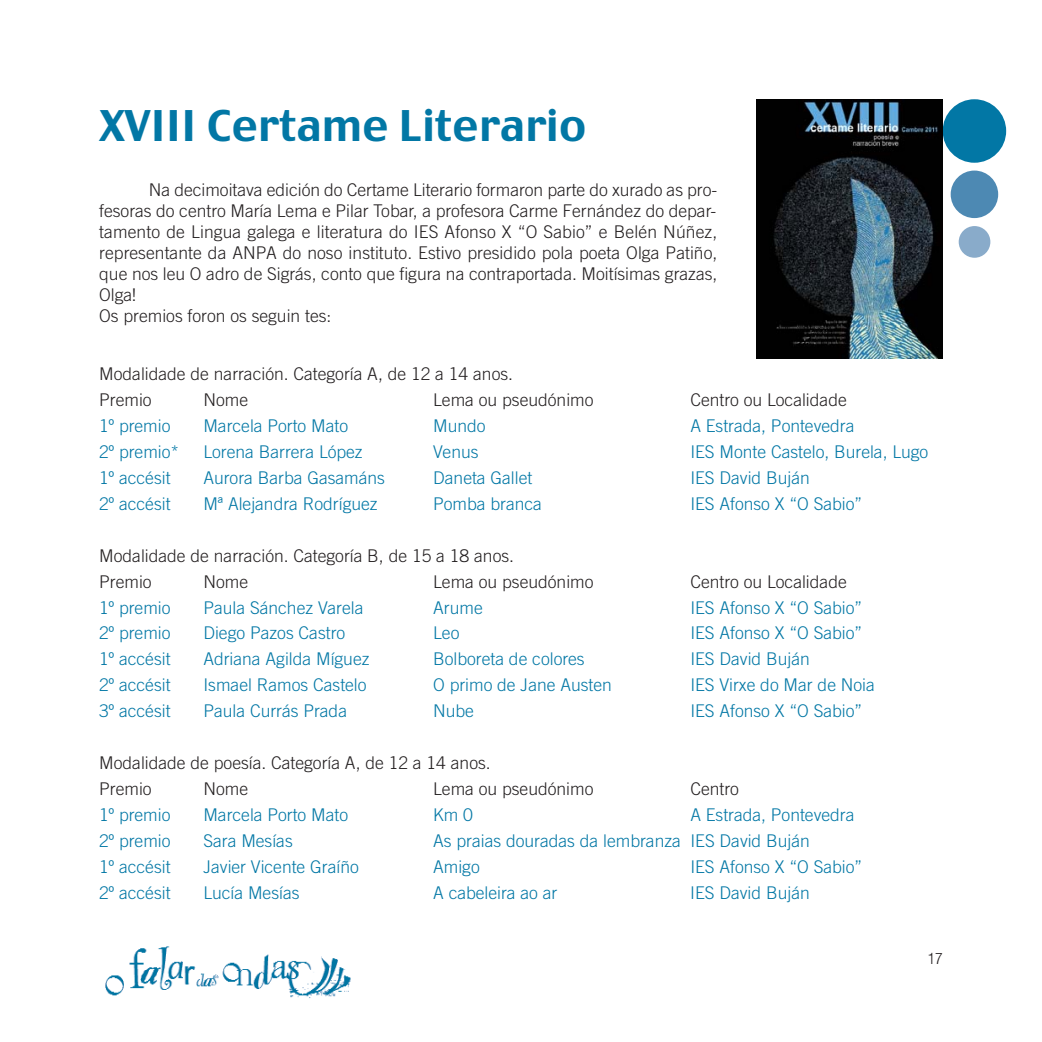
<style>
.page{position:relative;width:1042px;height:1042px;background:#fff}
.page>*{position:absolute;margin:0;border:0;box-sizing:border-box;transform-origin:0 0}
.t1{font:42px "Charcoal";color:#0277a5}
.t2{font:300 17.5px "Trade Gothic";color:#0277a5}
.t3{font:300 17.5px/21px "Trade Gothic";color:#231f20}
.t4{font:300 condensed 15.75px "Helvetica Neue";color:#231f20}
</style>
<div class="page">
<img style="left:105px;top:946px;width:246px;height:52px">
<div style="left:942px;top:99px;width:64px;height:64px;background:#0277a5;border-radius:50%"></div>
<div style="left:950px;top:171px;width:48px;height:47px;background:#4d89b3;border-radius:50%"></div>
<div style="left:958px;top:226px;width:32px;height:32px;background:#89abca;border-radius:50%"></div>
<img style="left:757px;top:99px;width:186px;height:259px">
<h1 class="t1" style="left:99px;top:110px;width:489px">XVIII Certame Literario</h1>
<p class="t3" style="left:99px;top:181px;width:619px;text-indent:50px">Na decimoitava edición do Certame Literario formaron parte do xurado as pro&shy;fesoras do centro María Lema e Pilar Tobar, a profesora Carme Fernández do depar&shy;tamento de Lingua galega e literatura do IES Afonso X “O Sabio” e Belén Núñez, representante da ANPA do noso instituto. Estivo presidido pola poeta Olga Patiño, que nos leu O adro de Sigrás, conto que figura na contraportada. Moitísimas grazas, Olga!<br>Os premios foron os seguin tes:</p>
<p class="t3" style="left:99px;top:362px;width:415px;line-height:25.9px">Modalidade de narración. Categoría A, de 12 a 14 anos.<br>Premio</p>
<p class="t3" style="left:203px;top:390px;width:46px">Nome</p>
<p class="t3" style="left:433px;top:390px;width:162px">Lema ou pseudónimo</p>
<p class="t3" style="left:690px;top:390px;width:158px">Centro ou Localidade</p>
<p class="t2" style="left:99px;top:419px;width:73px">1º premio</p>
<p class="t2" style="left:203px;top:419px;width:146px">Marcela Porto Mato</p>
<p class="t2" style="left:433px;top:419px;width:54px">Mundo</p>
<p class="t2" style="left:690px;top:419px;width:166px">A Estrada, Pontevedra</p>
<p class="t2" style="left:99px;top:445px;width:82px">2º premio*</p>
<p class="t2" style="left:203px;top:445px;width:161px">Lorena Barrera López</p>
<p class="t2" style="left:433px;top:445px;width:47px">Venus</p>
<p class="t2" style="left:690px;top:445px;width:239px">IES Monte Castelo, Burela, Lugo</p>
<p class="t2" style="left:99px;top:471px;width:73px">1º accésit</p>
<p class="t2" style="left:203px;top:471px;width:183px">Aurora Barba Gasamáns</p>
<p class="t2" style="left:433px;top:471px;width:101px">Daneta Gallet</p>
<p class="t2" style="left:690px;top:471px;width:121px">IES David Buján</p>
<p class="t2" style="left:99px;top:497px;width:73px">2º accésit</p>
<p class="t2" style="left:203px;top:497px;width:176px">Mª Alejandra Rodríguez</p>
<p class="t2" style="left:433px;top:497px;width:110px">Pomba branca</p>
<p class="t2" style="left:690px;top:497px;width:173px">IES Afonso X “O Sabio”</p>
<p class="t3" style="left:99px;top:544px;width:416px;line-height:25.9px">Modalidade de narración. Categoría B, de 15 a 18 anos.<br>Premio</p>
<p class="t3" style="left:203px;top:572px;width:46px">Nome</p>
<p class="t3" style="left:433px;top:572px;width:162px">Lema ou pseudónimo</p>
<p class="t3" style="left:690px;top:572px;width:158px">Centro ou Localidade</p>
<p class="t2" style="left:99px;top:601px;width:73px">1º premio</p>
<p class="t2" style="left:203px;top:601px;width:161px">Paula Sánchez Varela</p>
<p class="t2" style="left:433px;top:601px;width:51px">Arume</p>
<p class="t2" style="left:690px;top:601px;width:173px">IES Afonso X “O Sabio”</p>
<p class="t2" style="left:99px;top:627px;width:73px">2º premio</p>
<p class="t2" style="left:203px;top:627px;width:143px">Diego Pazos Castro</p>
<p class="t2" style="left:433px;top:627px;width:28px">Leo</p>
<p class="t2" style="left:690px;top:627px;width:173px">IES Afonso X “O Sabio”</p>
<p class="t2" style="left:99px;top:653px;width:73px">1º accésit</p>
<p class="t2" style="left:203px;top:653px;width:168px">Adriana Agilda Míguez</p>
<p class="t2" style="left:433px;top:653px;width:153px">Bolboreta de colores</p>
<p class="t2" style="left:690px;top:653px;width:121px">IES David Buján</p>
<p class="t2" style="left:99px;top:679px;width:73px">2º accésit</p>
<p class="t2" style="left:203px;top:679px;width:165px">Ismael Ramos Castelo</p>
<p class="t2" style="left:433px;top:679px;width:180px">O primo de Jane Austen</p>
<p class="t2" style="left:690px;top:679px;width:186px">IES Virxe do Mar de Noia</p>
<p class="t2" style="left:99px;top:705px;width:73px">3º accésit</p>
<p class="t2" style="left:203px;top:705px;width:145px">Paula Currás Prada</p>
<p class="t2" style="left:433px;top:705px;width:42px">Nube</p>
<p class="t2" style="left:690px;top:705px;width:173px">IES Afonso X “O Sabio”</p>
<p class="t3" style="left:99px;top:751px;width:393px;line-height:25.9px">Modalidade de poesía. Categoría A, de 12 a 14 anos.<br>Premio</p>
<p class="t3" style="left:203px;top:780px;width:46px">Nome</p>
<p class="t3" style="left:433px;top:780px;width:162px">Lema ou pseudónimo</p>
<p class="t3" style="left:690px;top:780px;width:50px">Centro</p>
<p class="t2" style="left:99px;top:808px;width:73px">1º premio</p>
<p class="t2" style="left:203px;top:808px;width:146px">Marcela Porto Mato</p>
<p class="t2" style="left:433px;top:808px;width:41px">Km 0</p>
<p class="t2" style="left:690px;top:808px;width:166px">A Estrada, Pontevedra</p>
<p class="t2" style="left:99px;top:834px;width:73px">2º premio</p>
<p class="t2" style="left:203px;top:834px;width:91px">Sara Mesías</p>
<p class="t2" style="left:433px;top:834px;width:378px">As praias douradas da lembranza IES David Buján</p>
<p class="t2" style="left:99px;top:860px;width:73px">1º accésit</p>
<p class="t2" style="left:203px;top:860px;width:157px">Javier Vicente Graíño</p>
<p class="t2" style="left:433px;top:860px;width:48px">Amigo</p>
<p class="t2" style="left:690px;top:860px;width:173px">IES Afonso X “O Sabio”</p>
<p class="t2" style="left:99px;top:886px;width:73px">2º accésit</p>
<p class="t2" style="left:203px;top:886px;width:98px">Lucía Mesías</p>
<p class="t2" style="left:433px;top:886px;width:126px">A cabeleira ao ar</p>
<p class="t2" style="left:690px;top:886px;width:121px">IES David Buján</p>
<p class="t4" style="left:927px;top:952px;width:17px">17</p>
</div>
